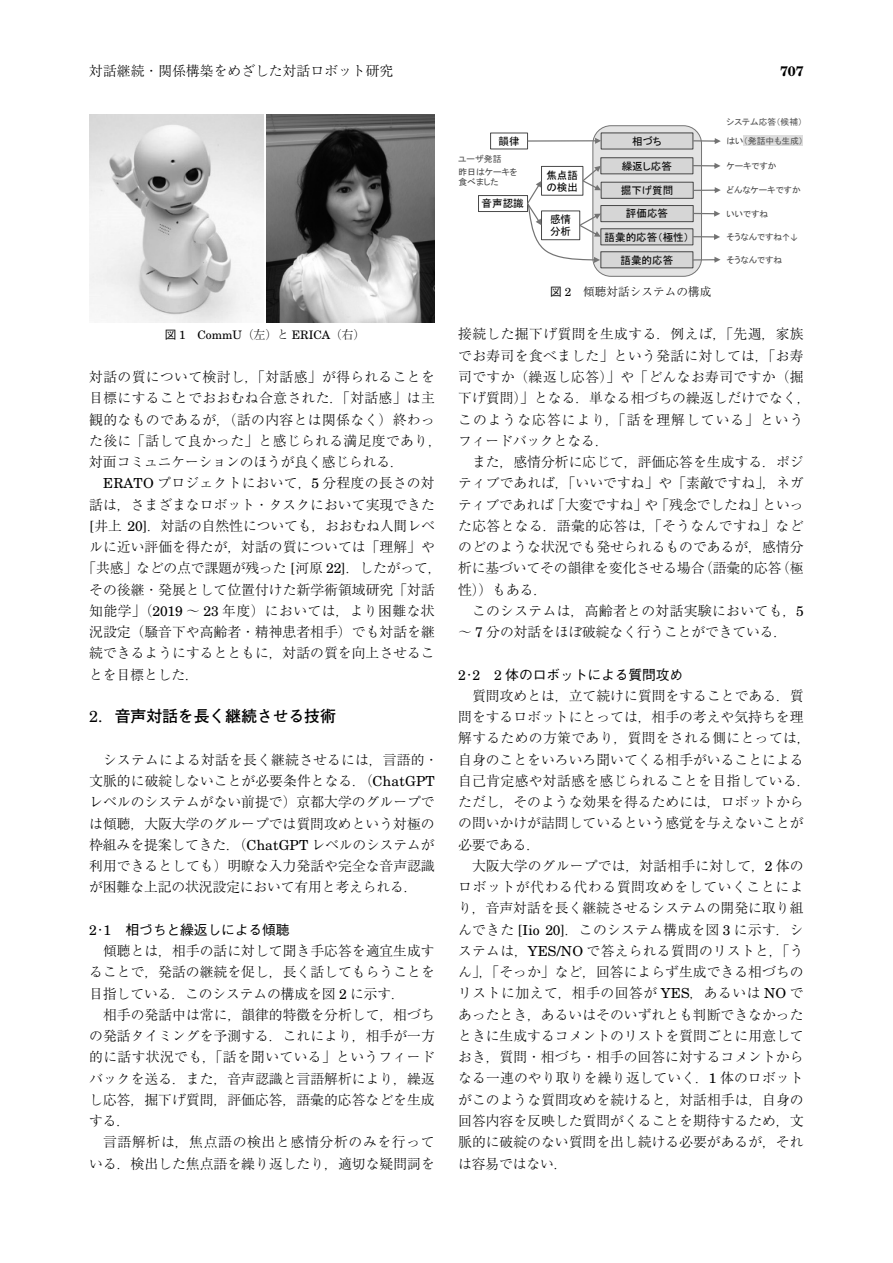
<style>
.page{position:relative;width:893px;height:1263px;background:#fff}
.page>*{position:absolute;margin:0;border:0;box-sizing:border-box;transform-origin:0 0}
.t1{font:700 15.9px "Futo Go B101 Pr 6 N";letter-spacing:-.01em;color:#000}
.t2{font:300 13.8px/21.3px "Ryumin Pr 6 N";color:#000;text-align:justify}
.t3{font:300 13.8px/21.3px "Ryumin Pr 6 N";letter-spacing:.025em;color:#000}
.t4{font:500 13.8px "Gothic BBB Pr 6 N";letter-spacing:-.01em;color:#000}
.t5{font:300 13.8px "Ryumin Pr 6 N";letter-spacing:.03em;color:#000}
.t6{font:300 13.8px "Ryumin Pr 6 N";letter-spacing:.02em;color:#000}
.t7{font:700 13.8px "New Century Schlbk";color:#000}
.t8{font:11.7px "New Century Schlbk";color:#000}
.t9{font:300 11.7px "Ryumin Pr 6 N";color:#000}
.t10{font:10.5px/12.6px "MS P Gothic";color:#000}
.t11{font:8.85px/10.5px "MS P Gothic";color:#474747}
.t12{font:8.85px "MS P Gothic";color:#545454}
.s1{font-family:"Gothic BBB Pr 6 N";font-weight:500}
.s2{font-family:"Ryumin Pr 6 N";font-weight:300}
.s3{font-family:"New Century Schlbk";font-weight:400}
.s4{color:#474747}
.s5{font-family:"Calibri"}
</style>
<div class="page">
<img style="left:267px;top:115px;width:168px;height:207px">
<img style="left:89px;top:115px;width:175px;height:207px">
<svg style="left:593px;top:126px;width:108px;height:150px;fill:#e3e3e3"></svg>
<div style="left:593px;top:125px;width:109px;height:151px;border:1px solid #747474;border-radius:18px"></div>
<div style="left:601px;top:182px;width:92px;height:16px;background:#d6d6d6"></div>
<div style="left:601px;top:182px;width:92px;height:17px;border:1px solid #484848"></div>
<div style="left:601px;top:133px;width:92px;height:16px;background:#d6d6d6"></div>
<div style="left:478px;top:195px;width:50px;height:17px;border:1px solid #484848"></div>
<div style="left:490px;top:133px;width:38px;height:16px;border:1px solid #484848"></div>
<svg style="left:528px;top:138px;width:73px;height:6px"></svg>
<div style="left:601px;top:206px;width:92px;height:16px;background:#d6d6d6"></div>
<div style="left:601px;top:205px;width:92px;height:17px;border:1px solid #484848"></div>
<div style="left:601px;top:252px;width:92px;height:16px;background:#d6d6d6"></div>
<div style="left:601px;top:252px;width:92px;height:16px;border:1px solid #484848"></div>
<svg style="left:693px;top:187px;width:28px;height:6px"></svg>
<svg style="left:693px;top:211px;width:27px;height:6px"></svg>
<svg style="left:693px;top:257px;width:28px;height:6px"></svg>
<div style="left:601px;top:158px;width:92px;height:16px;background:#d6d6d6"></div>
<div style="left:601px;top:158px;width:92px;height:16px;border:1px solid #484848"></div>
<svg style="left:693px;top:163px;width:28px;height:6px"></svg>
<div style="left:601px;top:229px;width:92px;height:16px;background:#d6d6d6"></div>
<div style="left:601px;top:229px;width:92px;height:16px;border:1px solid #484848"></div>
<svg style="left:527px;top:166px;width:74px;height:97px"></svg>
<svg style="left:693px;top:234px;width:27px;height:6px"></svg>
<div style="left:744px;top:136px;width:59px;height:10px;background:#ddd"></div>
<svg style="left:693px;top:138px;width:28px;height:6px"></svg>
<p class="t2" style="left:89px;top:59px;width:306px">対話継続・関係構築をめざした対話ロボット研究</p>
<p class="t7" style="left:780px;top:62px;width:25px">707</p>
<p class="t8" style="left:165px;top:327px;width:202px"><span class="s1">図</span> 1 CommU<span class="s2">（左）と</span> ERICA<span class="s2">（右）</span></p>
<p class="t3" style="left:89px;top:365px;width:354px">対話の質について検討し，「対話感」が得られることを目標にすることでおおむね合意された．「対話感」は主観的なものであるが，（話の内容とは関係なく）終わった後に「話して良かった」と感じられる満足度であり，対面コミュニケーションのほうが良く感じられる．</p>
<p class="t6" style="left:103px;top:472px;width:333px"><span class="s3">ERATO</span> プロジェクトにおいて，<span class="s3">5</span> 分程度の長さの対</p>
<p class="t2" style="left:89px;top:493px;width:347px">話は，さまざまなロボット・タスクにおいて実現できた</p>
<p class="t2" style="left:89px;top:514px;width:347px"><span class="s3">[</span>井上 <span class="s3">20]</span>．対話の自然性についても，おおむね人間レベ</p>
<p class="t2" style="left:89px;top:535px;width:347px">ルに近い評価を得たが，対話の質については「理解」や</p>
<p class="t2" style="left:82px;top:557px;width:361px">「共感」などの点で課題が残った <span class="s3">[</span>河原 <span class="s3">22]</span>．したがって，</p>
<p class="t2" style="left:89px;top:578px;width:347px">その後継・発展として位置付けた新学術領域研究「対話</p>
<p class="t5" style="left:89px;top:600px;width:347px">知能学」（<span class="s3">2019</span> ～ <span class="s3">23</span> 年度）においては，より困難な状</p>
<p class="t2" style="left:89px;top:620px;width:347px">況設定（騒音下や高齢者・精神患者相手）でも対話を継</p>
<p class="t2" style="left:89px;top:642px;width:347px">続できるようにするとともに，対話の質を向上させるこ</p>
<p class="t2" style="left:89px;top:663px;width:111px">とを目標とした．</p>
<p class="t1" style="left:89px;top:704px;width:248px"><span class="s3">2.</span> 音声対話を長く継続させる技術</p>
<p class="t2" style="left:89px;top:748px;width:350px;text-align:left;text-indent:14px">システムによる対話を長く継続させるには，言語的・文脈的に破綻しないことが必要条件となる．（<span class="s3">ChatGPT</span>レベルのシステムがない前提で）京都大学のグループでは傾聴，大阪大学のグループでは質問攻めという対極の枠組みを提案してきた．（<span class="s3">ChatGPT</span> レベルのシステムが利用できるとしても）明瞭な入力発話や完全な音声認識が困難な上記の状況設定において有用と考えられる．</p>
<p class="t4" style="left:89px;top:919px;width:202px"><span class="s3">2</span>･<span class="s3">1</span> 相づちと繰返しによる傾聴</p>
<p class="t2" style="left:89px;top:939px;width:347px;text-indent:14px">傾聴とは，相手の話に対して聞き手応答を適宜生成することで，発話の継続を促し，長く話してもらうことを目指している．このシステムの構成を図 <span class="s3">2</span> に示す．</p>
<p class="t2" style="left:89px;top:1003px;width:347px;text-indent:14px">相手の発話中は常に，韻律的特徴を分析して，相づちの発話タイミングを予測する．これにより，相手が一方的に話す状況でも，「話を聞いている」というフィードバックを送る．また，音声認識と言語解析により，繰返し応答，掘下げ質問，評価応答，語彙的応答などを生成する．</p>
<p class="t3" style="left:89px;top:1131px;width:347px;text-align:right">言語解析は，焦点語の検出と感情分析のみを行っている．検出した焦点語を繰り返したり，適切な疑問詞を</p>
<p class="t10" style="left:498px;top:135px;width:23px">韻律</p>
<p class="t12" style="left:458px;top:154px;width:45px">ユーザ発話</p>
<p class="t11" style="left:458px;top:166px;width:60px">昨日はケーキを食べました</p>
<p class="t10" style="left:482px;top:197px;width:44px">音声認識</p>
<p class="t10" style="left:546px;top:169px;width:33px;line-height:11.9px">焦点語の検出</p>
<p class="t10" style="left:550px;top:212px;width:23px">感情分析</p>
<p class="t10" style="left:632px;top:135px;width:31px">相づち</p>
<p class="t10" style="left:622px;top:159px;width:52px">繰返し応答</p>
<p class="t10" style="left:621px;top:184px;width:54px">掘下げ質問</p>
<p class="t10" style="left:626px;top:207px;width:44px">評価応答</p>
<p class="t10" style="left:620px;top:253px;width:54px">語彙的応答</p>
<p class="t10" style="left:605px;top:230px;width:86px">語彙的応答（極性）</p>
<p class="t9" style="left:550px;top:283px;width:163px"><span class="s1">図</span> <span class="s3">2</span>　傾聴対話システムの構成</p>
<p class="t12" style="left:726px;top:117px;width:78px">システム応答（候補）</p>
<p class="t12" style="left:726px;top:136px;width:78px"><span class="s4">はい</span>（発話中も生成）</p>
<p class="t11" style="left:726px;top:160px;width:52px">ケーキですか</p>
<p class="t11" style="left:726px;top:185px;width:76px">どんなケーキですか</p>
<p class="t11" style="left:726px;top:208px;width:43px">いいですね</p>
<p class="t11" style="left:726px;top:231px;width:73px">そうなんですね<span class="s5">↑↓</span></p>
<p class="t11" style="left:726px;top:254px;width:57px">そうなんですね</p>
<p class="t3" style="left:458px;top:323px;width:354px">接続した掘下げ質問を生成する．例えば，「先週，家族でお寿司を食べました」という発話に対しては，「お寿司ですか（繰返し応答）」や「どんなお寿司ですか（掘下げ質問）」となる．単なる相づちの繰返しだけでなく，このような応答により，「話を理解している」というフィードバックとなる．</p>
<p class="t2" style="left:458px;top:450px;width:347px;text-indent:14px">また，感情分析に応じて，評価応答を生成する．ポジティブであれば，「いいですね」や「素敵ですね」，ネガティブであれば「大変ですね」や「残念でしたね」といった応答となる．語彙的応答は，「そうなんですね」などのどのような状況でも発せられるものであるが，感情分析に基づいてその韻律を変化させる場合（語彙的応答（極性））もある．</p>
<p class="t2" style="left:458px;top:599px;width:347px;text-indent:14px">このシステムは，高齢者との対話実験においても，<span class="s3">5</span>～ <span class="s3">7</span> 分の対話をほぼ破綻なく行うことができている．</p>
<p class="t4" style="left:458px;top:663px;width:227px"><span class="s3">2</span>･<span class="s3">2 2</span> 体のロボットによる質問攻め</p>
<p class="t2" style="left:458px;top:684px;width:354px;text-align:left;text-indent:14px">質問攻めとは，立て続けに質問をすることである．質問をするロボットにとっては，相手の考えや気持ちを理解するための方策であり，質問をされる側にとっては，自身のことをいろいろ聞いてくる相手がいることによる自己肯定感や対話感を感じられることを目指している．ただし，そのような効果を得るためには，ロボットからの問いかけが詰問しているという感覚を与えないことが必要である．</p>
<p class="t2" style="left:458px;top:854px;width:347px;text-indent:14px">大阪大学のグループでは，対話相手に対して，<span class="s3">2</span> 体のロボットが代わる代わる質問攻めをしていくことにより，音声対話を長く継続させるシステムの開発に取り組んできた <span class="s3">[Iio 20]</span>．このシステム構成を図 <span class="s3">3</span> に示す．システムは，<span class="s3">YES/NO</span> で答えられる質問のリストと，「うん」，「そっか」など，回答によらず生成できる相づちのリストに加えて，相手の回答が <span class="s3">YES</span>，あるいは <span class="s3">NO</span> であったとき，あるいはそのいずれとも判断できなかったときに生成するコメントのリストを質問ごとに用意しておき，質問・相づち・相手の回答に対するコメントからなる一連のやり取りを繰り返していく．<span class="s3">1</span> 体のロボットがこのような質問攻めを続けると，対話相手は，自身の回答内容を反映した質問がくることを期待するため，文脈的に破綻のない質問を出し続ける必要があるが，それは容易ではない．</p>
</div>
